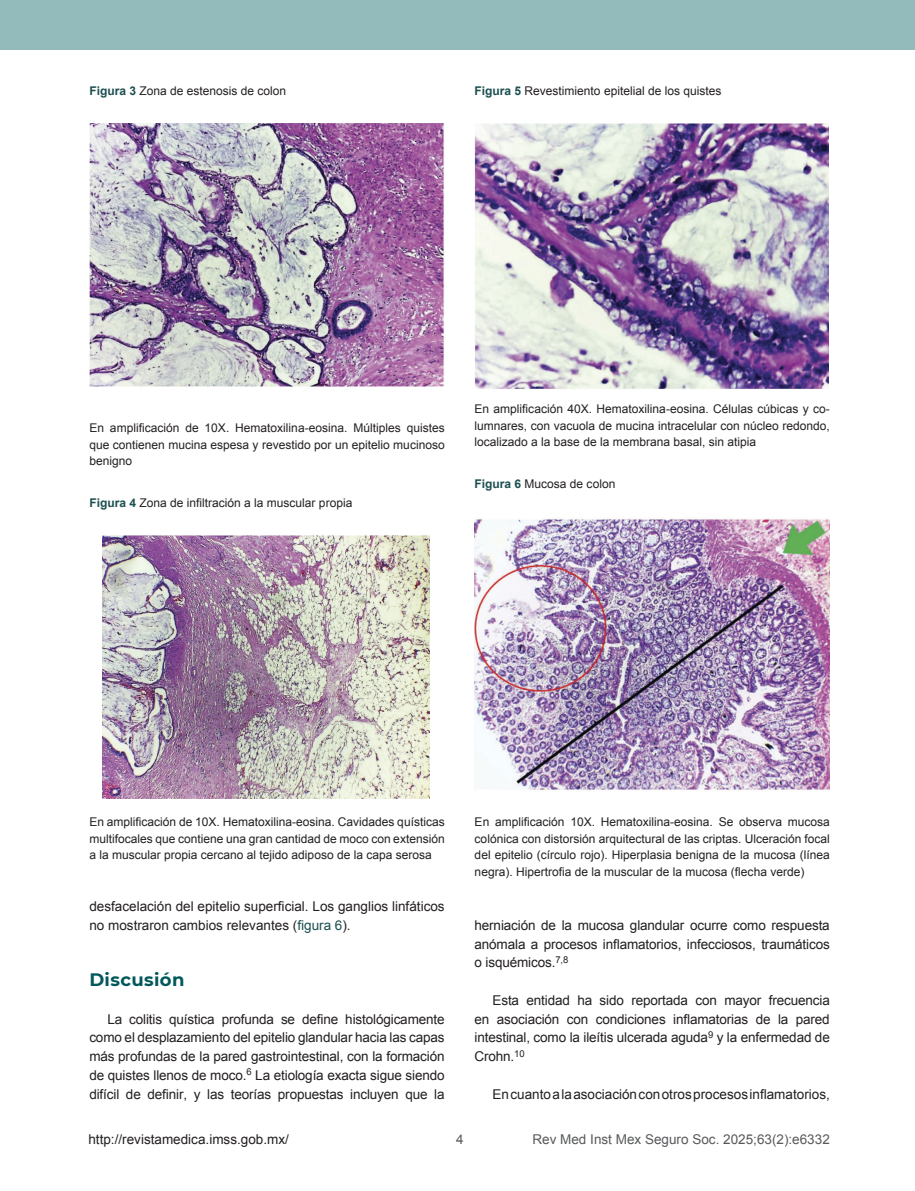
<style>
.page{position:relative;width:915px;height:1191px;background:#fff}
.page>*{position:absolute;margin:0;border:0;box-sizing:border-box;transform-origin:0 0}
.Sub_verde{font:700 18px "Montserrat";letter-spacing:.02em;color:#01585b}
.t1{font:13.5px/18.8px "Arial";color:#231f20;text-align:justify}
.t2{font:13.5px "Arial";color:#58595b}
.Figuras{font:12px/16.5px "Arial";color:#231f20;text-align:justify}
.s1{font-weight:700;color:#1c4f4f}
.s2{color:#1c4f4f}
</style>
<div class="page">
<div style="left:0;top:0;width:914px;height:50px;background:#93bbbb"></div>
<img style="left:103px;top:536px;width:326px;height:262px">
<img style="left:89px;top:123px;width:355px;height:264px">
<img style="left:474px;top:123px;width:354px;height:266px">
<img style="left:474px;top:519px;width:355px;height:271px">
<p class="Figuras" style="left:89px;top:82px;width:198px"><span class="s1">Figura 3</span> Zona de estenosis de colon</p>
<p class="Figuras" style="left:474px;top:82px;width:248px"><span class="s1">Figura 5</span> Revestimiento epitelial de los quistes</p>
<p class="Figuras" style="left:89px;top:420px;width:357px">En amplificación de 10X. Hematoxilina-eosina. Múltiples quistes que contienen mucina espesa y revestido por un epitelio mucinoso benigno</p>
<p class="Figuras" style="left:89px;top:495px;width:264px"><span class="s1">Figura 4</span> Zona de infiltración a la muscular propia</p>
<p class="Figuras" style="left:474px;top:401px;width:357px">En amplificación 40X. Hematoxilina-eosina. Células cúbicas y co&shy;lumnares, con vacuola de mucina intracelular con núcleo redondo, localizado a la base de la membrana basal, sin atipia</p>
<p class="Figuras" style="left:474px;top:476px;width:142px"><span class="s1">Figura 6</span> Mucosa de colon</p>
<p class="Figuras" style="left:89px;top:813px;width:357px">En amplificación de 10X. Hematoxilina-eosina. Cavidades quísticas multifocales que contiene una gran cantidad de moco con extensión a la muscular propia cercano al tejido adiposo de la capa serosa</p>
<p class="t1" style="left:89px;top:897px;width:357px">desfacelación del epitelio superficial. Los ganglios linfáticos no mostraron cambios relevantes (<span class="s2">figura 6</span>).</p>
<p class="Sub_verde" style="left:89px;top:966px;width:97px">Discusión</p>
<p class="t1" style="left:89px;top:1009px;width:357px;text-indent:18px">La colitis quística profunda se define histológicamente como el desplazamiento del epitelio glandular hacia las capas más profundas de la pared gastrointestinal, con la formación de quistes llenos de moco.<sup>6</sup> La etiología exacta sigue siendo difícil de definir, y las teorías propuestas incluyen que la</p>
<p class="Figuras" style="left:474px;top:813px;width:356px">En amplificación 10X. Hematoxilina-eosina. Se observa mucosa colónica con distorsión arquitectural de las criptas. Ulceración focal del epitelio (círculo rojo). Hiperplasia benigna de la mucosa (línea negra). Hipertrofia de la muscular de la mucosa (flecha verde)</p>
<p class="t1" style="left:474px;top:916px;width:356px">herniación de la mucosa glandular ocurre como respuesta anómala a procesos inflamatorios, infecciosos, traumáticos o isquémicos.<sup>7,8</sup></p>
<p class="t1" style="left:474px;top:991px;width:357px;text-indent:18px">Esta entidad ha sido reportada con mayor frecuencia en asociación con condiciones inflamatorias de la pared intestinal, como la ileítis ulcerada aguda<sup>9</sup> y la enfermedad de Crohn.<sup>10</sup></p>
<p class="t1" style="left:492px;top:1084px;width:339px">En cuanto a la asociación con otros procesos inflamatorios,</p>
<p class="t1" style="left:88px;top:1129px;width:202px">http://revistamedica.imss.gob.mx/</p>
<p class="t2" style="left:456px;top:1130px;width:9px">4</p>
<p class="t2" style="left:532px;top:1130px;width:299px">Rev Med Inst Mex Seguro Soc. 2025;63(2):e6332</p>
</div>
